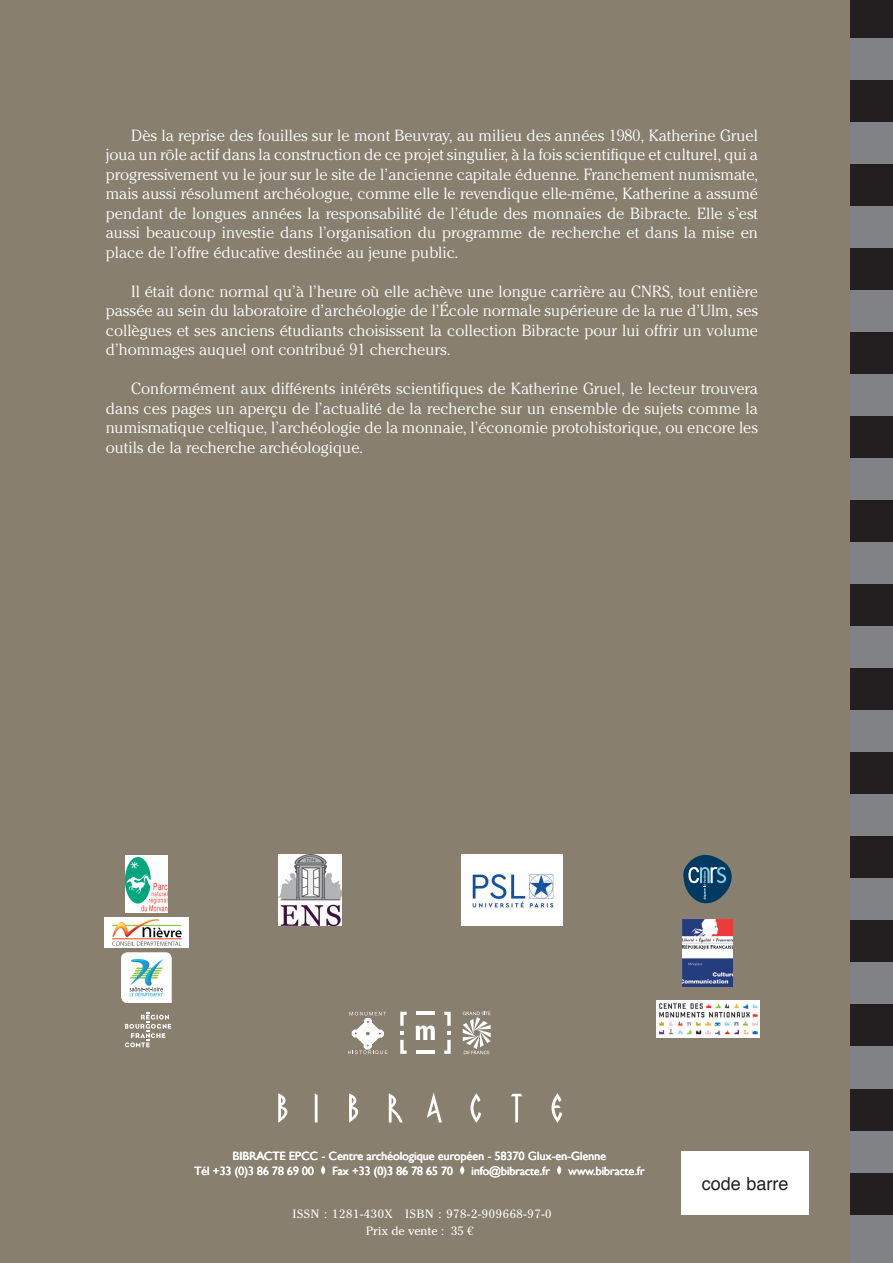
<style>
.page{position:relative;width:893px;height:1263px;background:#887f6f}
.page>*{position:absolute;margin:0;border:0;box-sizing:border-box;transform-origin:0 0}
.t1{font:18px "Helvetica";color:#231f20}
.t2{font:300 16.2px/19.5px "Cheltenham ITC Std";color:#fff;text-align:justify}
.t3{font:12px/14.4px "Gill Sans";color:#fff}
.t4{font:12px/17.4px "Cheltenham ITC Std";letter-spacing:.06em;color:#fff;text-align:center}
</style>
<div class="page">
<div style="left:850px;top:0;width:43px;height:38px;background:#231f20"></div>
<div style="left:850px;top:38px;width:43px;height:42px;background:#808285"></div>
<div style="left:850px;top:80px;width:43px;height:42px;background:#231f20"></div>
<div style="left:850px;top:122px;width:43px;height:42px;background:#808285"></div>
<div style="left:850px;top:164px;width:43px;height:42px;background:#231f20"></div>
<div style="left:850px;top:206px;width:43px;height:42px;background:#808285"></div>
<div style="left:850px;top:248px;width:43px;height:42px;background:#231f20"></div>
<div style="left:850px;top:290px;width:43px;height:42px;background:#808285"></div>
<div style="left:850px;top:332px;width:43px;height:42px;background:#231f20"></div>
<div style="left:850px;top:374px;width:43px;height:42px;background:#808285"></div>
<div style="left:850px;top:416px;width:43px;height:42px;background:#231f20"></div>
<div style="left:850px;top:458px;width:43px;height:42px;background:#808285"></div>
<div style="left:850px;top:500px;width:43px;height:42px;background:#231f20"></div>
<div style="left:850px;top:542px;width:43px;height:42px;background:#808285"></div>
<div style="left:850px;top:584px;width:43px;height:42px;background:#231f20"></div>
<div style="left:850px;top:626px;width:43px;height:42px;background:#808285"></div>
<div style="left:850px;top:668px;width:43px;height:42px;background:#231f20"></div>
<div style="left:850px;top:710px;width:43px;height:43px;background:#808285"></div>
<div style="left:850px;top:752px;width:43px;height:43px;background:#231f20"></div>
<div style="left:850px;top:795px;width:43px;height:42px;background:#808285"></div>
<div style="left:850px;top:837px;width:43px;height:42px;background:#231f20"></div>
<div style="left:850px;top:879px;width:43px;height:42px;background:#808285"></div>
<div style="left:850px;top:921px;width:43px;height:42px;background:#231f20"></div>
<div style="left:850px;top:963px;width:43px;height:42px;background:#808285"></div>
<div style="left:850px;top:1005px;width:43px;height:42px;background:#231f20"></div>
<div style="left:850px;top:1047px;width:43px;height:42px;background:#808285"></div>
<div style="left:850px;top:1089px;width:43px;height:42px;background:#231f20"></div>
<div style="left:850px;top:1131px;width:43px;height:42px;background:#808285"></div>
<div style="left:850px;top:1173px;width:43px;height:42px;background:#231f20"></div>
<div style="left:850px;top:1215px;width:43px;height:48px;background:#808285"></div>
<div style="left:681px;top:1151px;width:128px;height:64px;background:#fff"></div>
<svg style="left:427px;top:1093px;width:15px;height:29px"></svg>
<svg style="left:315px;top:1093px;width:3px;height:29px"></svg>
<svg style="left:389px;top:1093px;width:14px;height:29px"></svg>
<svg style="left:470px;top:1093px;width:11px;height:30px"></svg>
<svg style="left:551px;top:1093px;width:11px;height:30px"></svg>
<svg style="left:278px;top:1093px;width:9px;height:30px"></svg>
<svg style="left:349px;top:1093px;width:9px;height:30px"></svg>
<svg style="left:511px;top:1094px;width:11px;height:28px"></svg>
<svg style="left:416px;top:1025px;width:19px;height:15px"></svg>
<hr style="left:416px;top:1012px;width:19px;height:3px;background:#fff">
<hr style="left:416px;top:1050px;width:19px;height:4px;background:#fff">
<svg style="left:444px;top:1012px;width:7px;height:22px"></svg>
<svg style="left:444px;top:1040px;width:7px;height:14px"></svg>
<svg style="left:321px;top:1166px;width:4px;height:8px"></svg>
<svg style="left:460px;top:1166px;width:4px;height:8px"></svg>
<svg style="left:557px;top:1166px;width:4px;height:8px"></svg>
<svg style="left:121px;top:952px;width:51px;height:51px;background:#d9eae9"></svg>
<div style="left:125px;top:854px;width:43px;height:58px;background:#fff"></div>
<img style="left:125px;top:858px;width:43px;height:54px">
<img style="left:656px;top:1000px;width:103px;height:37px">
<div style="left:104px;top:917px;width:85px;height:31px;background:#fff"></div>
<img style="left:112px;top:919px;width:70px;height:28px">
<svg style="left:683px;top:854px;width:49px;height:50px"></svg>
<img style="left:683px;top:919px;width:50px;height:67px">
<svg style="left:125px;top:1012px;width:46px;height:35px"></svg>
<svg style="left:400px;top:1011px;width:7px;height:23px"></svg>
<svg style="left:348px;top:1011px;width:40px;height:44px"></svg>
<svg style="left:400px;top:1040px;width:7px;height:14px"></svg>
<svg style="left:462px;top:1011px;width:29px;height:43px"></svg>
<img style="left:278px;top:854px;width:64px;height:72px">
<img style="left:461px;top:854px;width:101px;height:72px">
<p class="t2" style="left:106px;top:125px;width:654px;text-indent:26px">Dès la reprise des fouilles sur le mont Beuvray, au milieu des années 1980, Katherine Gruel joua un rôle actif dans la construction de ce projet singulier, à la fois scientifique et culturel, qui a progressivement vu le jour sur le site de l’ancienne capitale éduenne. Franchement numismate, mais aussi résolument archéologue, comme elle le revendique elle-même, Katherine a assumé pendant de longues années la responsabilité de l’étude des monnaies de Bibracte. Elle s’est aussi beaucoup investie dans l’organisation du programme de recherche et dans la mise en place de l’offre éducative destinée au jeune public.</p>
<p class="t2" style="left:106px;top:281px;width:654px;text-indent:26px">Il était donc normal qu’à l’heure où elle achève une longue carrière au CNRS, tout entière passée au sein du laboratoire d’archéologie de l’École normale supérieure de la rue d’Ulm, ses collègues et ses anciens étudiants choisissent la collection Bibracte pour lui offrir un volume d’hommages auquel ont contribué 91 chercheurs.</p>
<p class="t2" style="left:106px;top:379px;width:654px;text-indent:26px">Conformément aux différents intérêts scientifiques de Katherine Gruel, le lecteur trouvera dans ces pages un aperçu de l’actualité de la recherche sur un ensemble de sujets comme la numismatique celtique, l’archéologie de la monnaie, l’économie protohistorique, ou encore les outils de la recherche archéologique.</p>
<p class="t3" style="left:194px;top:1149px;width:413px;text-indent:38px">BIBRACTE EPCC - Centre archéologique européen - 58370 Glux-en-Glenne<br>Tél +33 (0)3 86 78 69 00</p>
<p class="t3" style="left:332px;top:1163px;width:122px">Fax +33 (0)3 86 78 65 70</p>
<p class="t3" style="left:472px;top:1163px;width:80px">info@bibracte.fr</p>
<p class="t3" style="left:569px;top:1163px;width:78px">www.bibracte.fr</p>
<p class="t4" style="left:293px;top:1204px;width:260px">ISSN : 1281-430X ISBN : 978-2-909668-97-0<br>Prix de vente : 35 €</p>
<p class="t1" style="left:702px;top:1170px;width:88px">code barre</p>
</div>
